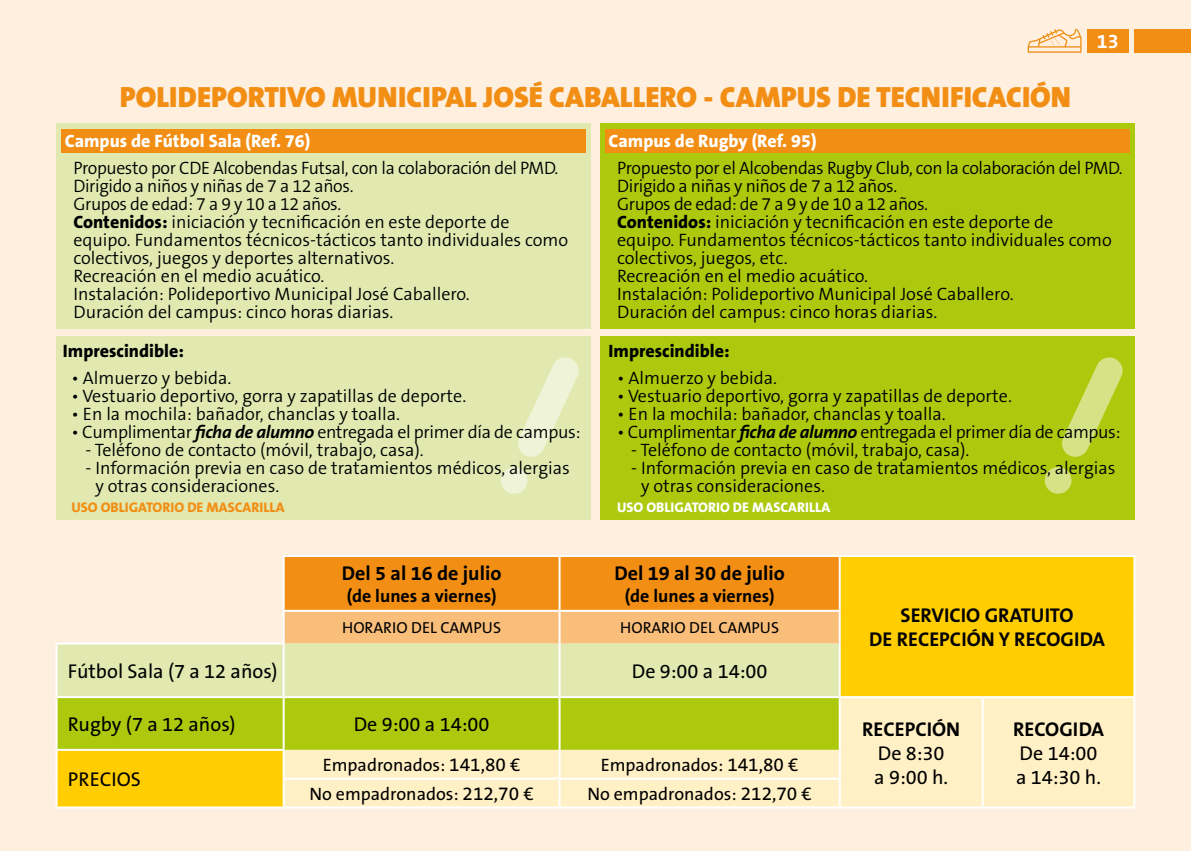
<style>
.page{position:relative;width:1191px;height:851px;background:#fff}
.page>*{position:absolute;margin:0;border:0;box-sizing:border-box;transform-origin:0 0}
.t1{font:900 29.4px "The Sans B9";color:#f28e14}
.t2{font:20px/24px "The Sans B5 Plain";color:#000}
.t3{font:700 20px/24px "The Sans B7";color:#000;text-align:center}
.t4{font:700 20px "The Sans B7";color:#fff}
.t5{font:300 18px/18px "The Sans B4";color:#000}
.t6{font:18px "The Sans B5 Plain";color:#000}
.t7{font:300 18px "The Sans B4";letter-spacing:-.02em;color:#000}
.t8{font:300 18px "The Sans B4";letter-spacing:-.025em;color:#000}
.t9{font:800 18px "The Sans B8";color:#fff}
.t10{font:700 18px "The Sans B7";color:#000}
.t11{font:800 18px "The Sans B8";color:#000}
.t12{font:16px "The Sans B5 Plain";color:#000}
.t13{font:800 14px "The Sans B8";color:#f28e14}
.t14{font:800 14px "The Sans B8";color:#fff}
.s1{font-family:"The Sans B8";font-weight:800}
.s2{font-family:"The Sans B7";font-weight:700;font-style:italic}
.s3{font-size:19px}
</style>
<div class="page">
<div style="left:0;top:0;width:1191px;height:850px;background:#feefdf"></div>
<svg style="left:1027px;top:29px;width:54px;height:24px"></svg>
<div style="left:601px;top:123px;width:534px;height:206px;background:#adc90e"></div>
<div style="left:605px;top:129px;width:524px;height:24px;background:#f28e14"></div>
<div style="left:56px;top:123px;width:534px;height:206px;background:#e1e9b1"></div>
<div style="left:62px;top:129px;width:524px;height:24px;background:#f28e14"></div>
<div style="left:57px;top:336px;width:534px;height:184px;background:#e1e9b1"></div>
<div style="left:601px;top:336px;width:534px;height:184px;background:#adc90e"></div>
<svg style="left:501px;top:467px;width:27px;height:27px"></svg>
<svg style="left:518px;top:357px;width:61px;height:100px"></svg>
<svg style="left:1044px;top:467px;width:28px;height:27px"></svg>
<svg style="left:1062px;top:357px;width:61px;height:100px"></svg>
<svg style="left:58px;top:557px;width:1075px;height:249px;fill:#ffcd00"></svg>
<svg style="left:285px;top:557px;width:553px;height:86px;background:#f5a13c"></svg>
<div style="left:58px;top:643px;width:780px;height:53px;background:#e1e9b1"></div>
<div style="left:58px;top:698px;width:225px;height:50px;background:#adc90e"></div>
<svg style="left:285px;top:698px;width:848px;height:108px;background:#e4e38c"></svg>
<hr style="left:283px;top:555px;width:276px;height:2px;background:#fff">
<hr style="left:283px;top:557px;width:2px;height:52px;background:#fff">
<hr style="left:559px;top:555px;width:280px;height:2px;background:#fff">
<hr style="left:558px;top:557px;width:2px;height:52px;background:#fff">
<hr style="left:839px;top:555px;width:143px;height:2px;background:#fff">
<hr style="left:982px;top:555px;width:153px;height:2px;background:#fff">
<hr style="left:1133px;top:557px;width:2px;height:53px;background:#fff">
<hr style="left:1133px;top:610px;width:2px;height:33px;background:#fff">
<hr style="left:1133px;top:643px;width:2px;height:53px;background:#fff">
<hr style="left:283px;top:609px;width:276px;height:2px;background:#fff">
<hr style="left:283px;top:611px;width:2px;height:32px;background:#fff">
<hr style="left:559px;top:609px;width:281px;height:2px;background:#fff">
<hr style="left:558px;top:611px;width:2px;height:32px;background:#fff">
<hr style="left:558px;top:643px;width:2px;height:53px;background:#fff">
<hr style="left:56px;top:696px;width:228px;height:2px;background:#fff">
<hr style="left:56px;top:698px;width:2px;height:50px;background:#fff">
<hr style="left:284px;top:696px;width:275px;height:2px;background:#fff">
<hr style="left:283px;top:698px;width:2px;height:50px;background:#fff">
<hr style="left:559px;top:696px;width:280px;height:2px;background:#fff">
<hr style="left:558px;top:698px;width:2px;height:51px;background:#fff">
<hr style="left:839px;top:696px;width:143px;height:2px;background:#fff">
<hr style="left:982px;top:696px;width:153px;height:2px;background:#fff">
<hr style="left:981px;top:698px;width:2px;height:51px;background:#fff">
<hr style="left:1133px;top:698px;width:2px;height:51px;background:#fff">
<hr style="left:981px;top:749px;width:2px;height:29px;background:#fff">
<hr style="left:1133px;top:749px;width:2px;height:29px;background:#fff">
<hr style="left:981px;top:778px;width:2px;height:28px;background:#fff">
<hr style="left:1133px;top:778px;width:2px;height:28px;background:#fff">
<hr style="left:839px;top:806px;width:143px;height:2px;background:#fff">
<hr style="left:982px;top:806px;width:153px;height:2px;background:#fff">
<hr style="left:56px;top:642px;width:227px;height:2px;background:#fff">
<hr style="left:56px;top:644px;width:2px;height:52px;background:#fff">
<hr style="left:283px;top:643px;width:2px;height:53px;background:#fff">
<hr style="left:56px;top:750px;width:2px;height:28px;background:#fff">
<hr style="left:56px;top:778px;width:2px;height:28px;background:#fff">
<hr style="left:56px;top:748px;width:229px;height:2px;background:#fff">
<hr style="left:56px;top:806px;width:228px;height:2px;background:#fff">
<hr style="left:283px;top:750px;width:2px;height:27px;background:#fff">
<hr style="left:283px;top:779px;width:2px;height:27px;background:#fff">
<hr style="left:558px;top:749px;width:2px;height:28px;background:#fff">
<hr style="left:558px;top:779px;width:2px;height:27px;background:#fff">
<hr style="left:283px;top:777px;width:276px;height:2px;background:#fff">
<hr style="left:284px;top:806px;width:275px;height:2px;background:#fff">
<hr style="left:559px;top:777px;width:281px;height:2px;background:#fff">
<hr style="left:559px;top:806px;width:280px;height:2px;background:#fff">
<hr style="left:838px;top:557px;width:2px;height:52px;background:#fff">
<hr style="left:838px;top:611px;width:2px;height:32px;background:#fff">
<hr style="left:838px;top:643px;width:2px;height:53px;background:#fff">
<hr style="left:838px;top:698px;width:2px;height:51px;background:#fff">
<hr style="left:838px;top:749px;width:2px;height:28px;background:#fff">
<hr style="left:838px;top:779px;width:2px;height:27px;background:#fff">
<div style="left:1134px;top:29px;width:57px;height:24px;background:#f28e14"></div>
<div style="left:1087px;top:29px;width:41px;height:24px;background:#f28e14"></div>
<p class="t4" style="left:1096px;top:31px;width:23px">13</p>
<h1 class="t1" style="left:120px;top:81px;width:952px">POLIDEPORTIVO MUNICIPAL JOSÉ CABALLERO - CAMPUS DE TECNIFICACIÓN</h1>
<p class="t9" style="left:608px;top:131px;width:209px">Campus de Rugby (Ref. 95)</p>
<p class="t5" style="left:617px;top:159px;width:507px">Propuesto por el Alcobendas Rugby Club, con la colaboración del PMD.<br>Dirigido a niñas y niños de 7 a 12 años.<br>Grupos de edad: de 7 a 9 y de 10 a 12 años.<br><span class="s1">Contenidos:</span> iniciación y tecnificación en este deporte de<br>equipo. Fundamentos técnicos-tácticos tanto individuales como colectivos, juegos, etc.<br>Recreación en el medio acuático.<br>Instalación: Polideportivo Municipal José Caballero.<br>Duración del campus: cinco horas diarias.</p>
<p class="t9" style="left:65px;top:131px;width:247px">Campus de Fútbol Sala (Ref. 76)</p>
<p class="t5" style="left:73px;top:159px;width:496px">Propuesto por CDE Alcobendas Futsal, con la colaboración del PMD.<br>Dirigido a niños y niñas de 7 a 12 años.<br>Grupos de edad: 7 a 9 y 10 a 12 años.<br><span class="s1">Contenidos:</span> iniciación y tecnificación en este deporte de equipo. Fundamentos técnicos-tácticos tanto individuales como colectivos, juegos y deportes alternativos.<br>Recreación en el medio acuático.<br>Instalación: Polideportivo Municipal José Caballero.<br>Duración del campus: cinco horas diarias.</p>
<p class="t11" style="left:63px;top:341px;width:122px">Imprescindible:</p>
<p class="t5" style="left:71px;top:369px;width:161px">• Almuerzo y bebida.</p>
<p class="t5" style="left:71px;top:387px;width:396px">• Vestuario deportivo, gorra y zapatillas de deporte.</p>
<p class="t5" style="left:71px;top:405px;width:330px">• En la mochila: bañador, chanclas y toalla.</p>
<p class="t7" style="left:71px;top:422px;width:510px">• Cumplimentar <span class="s2">ficha de alumno</span> entregada el primer día de campus:</p>
<p class="t5" style="left:86px;top:441px;width:340px">- Teléfono de contacto (móvil, trabajo, casa).</p>
<p class="t5" style="left:95px;top:459px;width:476px;text-indent:-10px">- Información previa en caso de tratamientos médicos, alergias y otras consideraciones.</p>
<p class="t13" style="left:71px;top:499px;width:215px">USO OBLIGATORIO DE MASCARILLA</p>
<p class="t3" style="left:342px;top:561px;width:161px">Del 5 al 16 de julio</p>
<p class="t10" style="left:347px;top:585px;width:151px">(de lunes a viernes)</p>
<p class="t11" style="left:608px;top:341px;width:122px">Imprescindible:</p>
<p class="t5" style="left:617px;top:369px;width:161px">• Almuerzo y bebida.</p>
<p class="t5" style="left:617px;top:387px;width:396px">• Vestuario deportivo, gorra y zapatillas de deporte.</p>
<p class="t5" style="left:617px;top:405px;width:330px">• En la mochila: bañador, chanclas y toalla.</p>
<p class="t8" style="left:617px;top:422px;width:505px">• Cumplimentar <span class="s2">ficha de alumno</span> entregada el primer día de campus:</p>
<p class="t5" style="left:631px;top:441px;width:340px">- Teléfono de contacto (móvil, trabajo, casa).</p>
<p class="t5" style="left:641px;top:459px;width:476px;text-indent:-10px">- Información previa en caso de tratamientos médicos, alergias y otras consideraciones.</p>
<p class="t14" style="left:617px;top:499px;width:215px">USO OBLIGATORIO DE MASCARILLA</p>
<p class="t3" style="left:614px;top:561px;width:172px">Del 19 al 30 de julio</p>
<p class="t10" style="left:624px;top:585px;width:151px">(de lunes a viernes)</p>
<p class="t12" style="left:342px;top:619px;width:160px">HORARIO DEL CAMPUS</p>
<p class="t12" style="left:620px;top:619px;width:160px">HORARIO DEL CAMPUS</p>
<p class="t3" style="left:869px;top:603px;width:237px">SERVICIO GRATUITO<br>DE RECEPCIÓN Y RECOGIDA</p>
<p class="t2" style="left:68px;top:659px;width:211px">Fútbol Sala (7 a 12 años)</p>
<p class="t2" style="left:632px;top:659px;width:137px">De 9:00 a 14:00</p>
<p class="t2" style="left:68px;top:712px;width:169px">Rugby (7 a 12 años)</p>
<p class="t2" style="left:354px;top:712px;width:137px">De 9:00 a 14:00</p>
<p class="t3" style="left:862px;top:717px;width:100px">RECEPCIÓN</p>
<p class="t2" style="left:874px;top:741px;width:75px">De 8:30 a 9:00 h.</p>
<p class="t3" style="left:1013px;top:717px;width:92px">RECOGIDA</p>
<p class="t2" style="left:1019px;top:741px;width:79px">De 14:00</p>
<p class="t6" style="left:323px;top:755px;width:199px">Empadronados: <span class="s3">141,80 €</span></p>
<p class="t6" style="left:601px;top:755px;width:199px">Empadronados: <span class="s3">141,80 €</span></p>
<p class="t6" style="left:309px;top:784px;width:226px">No empadronados: <span class="s3">212,70 €</span></p>
<p class="t6" style="left:587px;top:784px;width:226px">No empadronados: <span class="s3">212,70 €</span></p>
<p class="t2" style="left:68px;top:767px;width:75px">PRECIOS</p>
<p class="t2" style="left:1016px;top:765px;width:86px">a 14:30 h.</p>
</div>
